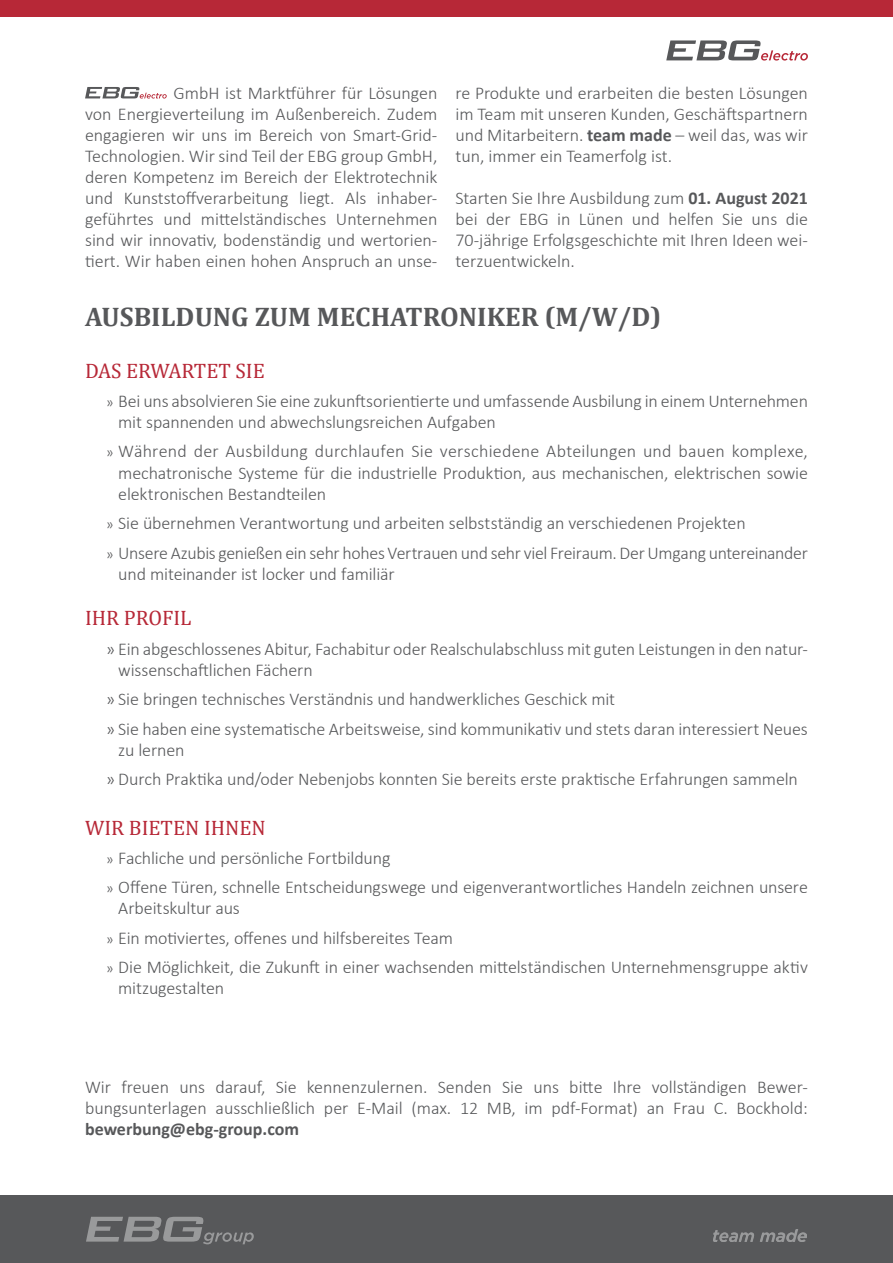
<style>
.page{position:relative;width:893px;height:1263px;background:#fff}
.page>*{position:absolute;margin:0;border:0;box-sizing:border-box;transform-origin:0 0}
.t1{font:700 27px "Cambria";color:#57585a}
.t2{font:21px "Cambria";color:#b72837}
.t3{font:300 18px/21px "Calibri";letter-spacing:-.01em;color:#57585a}
.t4{font:700 18px "Calibri";color:#57585a}
.s1{font-weight:700}
.s2{font-size:15px}
</style>
<div class="page">
<div style="left:0;top:0;width:893px;height:17px;background:#b72837"></div>
<div style="left:0;top:1195px;width:893px;height:68px;background:#57585a"></div>
<svg style="left:86px;top:1217px;width:168px;height:27px"></svg>
<svg style="left:713px;top:1230px;width:41px;height:12px"></svg>
<svg style="left:760px;top:1229px;width:46px;height:13px"></svg>
<svg style="left:666px;top:40px;width:142px;height:21px"></svg>
<svg style="left:85px;top:87px;width:82px;height:12px"></svg>
<p class="t3" style="left:85px;top:82px;width:354px;text-align:justify;text-indent:89px">GmbH ist Marktführer für Lösungen von Energieverteilung im Außenbereich. Zudem engagieren wir uns im Bereich von Smart-Grid-Technologien. Wir sind Teil der EBG group GmbH, deren Kompetenz im Bereich der Elektrotechnik und Kunststoffverarbeitung liegt. Als inhaber&shy;geführtes und mittelständisches Unternehmen sind wir innovativ, bodenständig und wertorien&shy;tiert. Wir haben einen hohen Anspruch an unse-</p>
<p class="t3" style="left:455px;top:82px;width:354px;text-align:justify">re Produkte und erarbeiten die besten Lösungen im Team mit unseren Kunden, Geschäftspartnern und Mitarbeitern. <span class="s1">team made</span> – weil das, was wir tun, immer ein Teamerfolg ist.</p>
<p class="t3" style="left:455px;top:187px;width:354px;text-align:justify">Starten Sie Ihre Ausbildung zum <span class="s1">01. August 2021 </span>bei der EBG in Lünen und helfen Sie uns die 70-jährige Erfolgsgeschichte mit Ihren Ideen wei&shy;terzuentwickeln.</p>
<h1 class="t1" style="left:85px;top:298px;width:578px">AUSBILDUNG ZUM MECHATRONIKER (M/W/D)</h1>
<p class="t2" style="left:85px;top:359px;width:181px">DAS ERWARTET SIE</p>
<p class="t3" style="left:118px;top:390px;width:691px;text-indent:-12px"><span class="s2">»</span> Bei uns absolvieren Sie eine zukunftsorientierte und umfassende Ausbilung in einem Unternehmen mit spannenden und abwechslungsreichen Aufgaben</p>
<p class="t3" style="left:118px;top:441px;width:691px;text-align:justify;text-indent:-12px"><span class="s2">»</span> Während der Ausbildung durchlaufen Sie verschiedene Abteilungen und bauen komplexe, mechatronische Systeme für die industrielle Produktion, aus mechanischen, elektrischen sowie elektronischen Bestandteilen</p>
<p class="t3" style="left:106px;top:508px;width:703px;line-height:29.5px"><span class="s2">»</span> Sie übernehmen Verantwortung und arbeiten selbstständig an verschiedenen Projekten<br><span class="s2">»</span> Unsere Azubis genießen ein sehr hohes Vertrauen und sehr viel Freiraum. Der Umgang untereinander</p>
<p class="t3" style="left:118px;top:563px;width:278px">und miteinander ist locker und familiär</p>
<p class="t2" style="left:85px;top:605px;width:108px">IHR PROFIL</p>
<p class="t3" style="left:118px;top:638px;width:691px;text-indent:-12px">» Ein abgeschlossenes Abitur, Fachabitur oder Realschulabschluss mit guten Leistungen in den natur&shy;wissenschaftlichen Fächern</p>
<p class="t3" style="left:106px;top:684px;width:703px;line-height:29.5px">» Sie bringen technisches Verständnis und handwerkliches Geschick mit<br>» Sie haben eine systematische Arbeitsweise, sind kommunikativ und stets daran interessiert Neues</p>
<p class="t3" style="left:106px;top:735px;width:693px;line-height:29.5px;text-indent:12px">zu lernen<br>» Durch Praktika und/oder Nebenjobs konnten Sie bereits erste praktische Erfahrungen sammeln</p>
<p class="t2" style="left:85px;top:815px;width:182px">WIR BIETEN IHNEN</p>
<p class="t3" style="left:106px;top:843px;width:703px;line-height:29.5px"><span class="s2">»</span> Fachliche und persönliche Fortbildung<br><span class="s2">»</span> Offene Türen, schnelle Entscheidungswege und eigenverantwortliches Handeln zeichnen unsere</p>
<p class="t3" style="left:106px;top:893px;width:703px;line-height:29.5px;text-indent:12px">Arbeitskultur aus<br><span class="s2">»</span> Ein motiviertes, offenes und hilfsbereites Team<br><span class="s2">»</span> Die Möglichkeit, die Zukunft in einer wachsenden mittelständischen Unternehmensgruppe aktiv</p>
<p class="t3" style="left:118px;top:977px;width:107px">mitzugestalten</p>
<p class="t3" style="left:85px;top:1076px;width:724px">Wir freuen uns darauf, Sie kennenzulernen. Senden Sie uns bitte Ihre vollständigen Bewer&shy;bungsunterlagen ausschließlich per E-Mail (max. 12 MB, im pdf-Format) an Frau C. Bockhold:</p>
<p class="t4" style="left:85px;top:1116px;width:216px">bewerbung@ebg-group.com</p>
</div>
